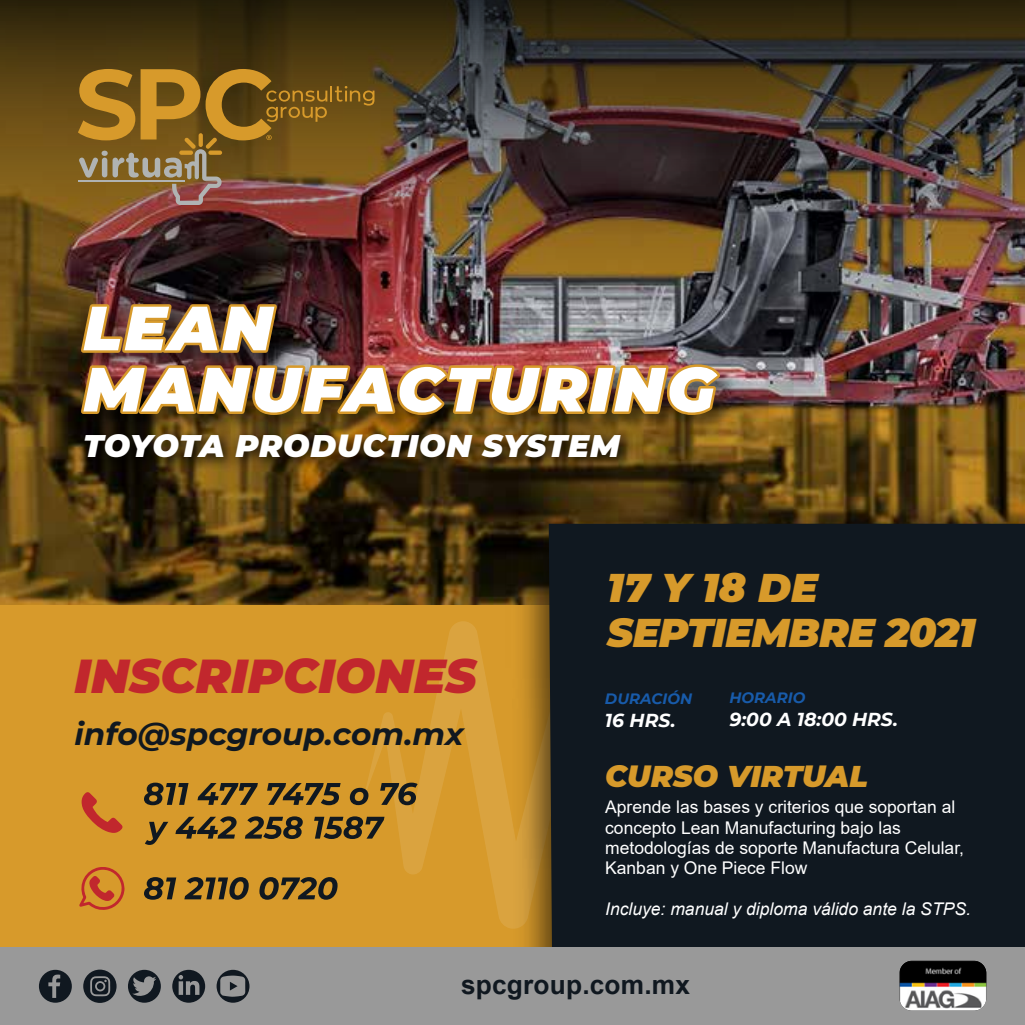
<style>
.page{position:relative;width:1025px;height:1025px;background:#fff}
.page>*{position:absolute;margin:0;border:0;box-sizing:border-box;transform-origin:0 0}
.t1{font:italic 900 62.25px/61.1px "Montserrat";letter-spacing:.04em;color:#fff}
.t2{font:italic 900 47.5px "Montserrat";color:#c1272d}
.t3{font:italic 900 40px/45px "Montserrat";letter-spacing:-.02em;color:#d79a2b}
.t4{font:italic 900 31.25px "Montserrat";letter-spacing:.02em;color:#fff}
.t5{font:italic 700 31.25px "Montserrat";color:#101820}
.t6{font:italic 900 30px "Montserrat";letter-spacing:-.005em;color:#d79a2b}
.t7{font:700 26.25px "Arial";letter-spacing:.01em;color:#101820}
.t8{font:italic 700 18.75px "Montserrat";color:#fff}
.t9{font:17.5px/20.2px "Arial";color:#fff}
.t10{font:italic 17.5px "Arial";color:#fff}
.t11{font:italic 700 15px "Montserrat";color:#185baa}
</style>
<div class="page">
<img style="left:0;top:0;width:1025px;height:590px">
<div style="left:0;top:605px;width:552px;height:420px;background:#d79a2b"></div>
<svg style="left:366px;top:621px;width:136px;height:302px"></svg>
<svg style="left:78px;top:69px;width:296px;height:136px;background:#886228"></svg>
<hr style="left:78px;top:180px;width:106px;height:2px;background:#b0b3b2">
<img style="left:502px;top:489px;width:523px;height:458px">
<div style="left:549px;top:524px;width:476px;height:423px;background:#101820"></div>
<div style="left:0;top:947px;width:1025px;height:78px;background:#999"></div>
<svg style="left:217px;top:970px;width:32px;height:33px"></svg>
<svg style="left:39px;top:970px;width:33px;height:33px"></svg>
<svg style="left:172px;top:970px;width:33px;height:33px"></svg>
<svg style="left:128px;top:970px;width:33px;height:33px"></svg>
<svg style="left:83px;top:970px;width:34px;height:33px"></svg>
<img style="left:899px;top:961px;width:87px;height:50px">
<img style="left:70px;top:420px;width:569px;height:100px">
<img style="left:71px;top:289px;width:677px;height:167px">
<img style="left:77px;top:301px;width:648px;height:117px">
<svg style="left:144px;top:783px;width:45px;height:22px"></svg>
<svg style="left:198px;top:783px;width:60px;height:22px"></svg>
<svg style="left:267px;top:783px;width:74px;height:22px"></svg>
<svg style="left:350px;top:788px;width:18px;height:17px"></svg>
<svg style="left:380px;top:783px;width:38px;height:22px"></svg>
<svg style="left:145px;top:822px;width:23px;height:23px"></svg>
<svg style="left:175px;top:816px;width:62px;height:23px"></svg>
<svg style="left:245px;top:816px;width:58px;height:23px"></svg>
<svg style="left:314px;top:816px;width:70px;height:23px"></svg>
<svg style="left:144px;top:877px;width:32px;height:23px"></svg>
<svg style="left:184px;top:877px;width:65px;height:23px"></svg>
<svg style="left:259px;top:877px;width:79px;height:23px"></svg>
<svg style="left:81px;top:792px;width:42px;height:41px"></svg>
<svg style="left:79px;top:867px;width:46px;height:43px"></svg>
<h1 class="t1" style="left:83px;top:294px;width:633px">LEAN<br>MANUFACTURING</h1>
<h3 class="t4" style="left:83px;top:422px;width:538px">TOYOTA PRODUCTION SYSTEM</h3>
<h2 class="t2" style="left:75px;top:640px;width:404px">INSCRIPCIONES</h2>
<h3 class="t5" style="left:75px;top:712px;width:391px">info@spcgroup.com.mx</h3>
<h3 class="t3" style="left:607px;top:563px;width:370px">17 Y 18 DE<br>SEPTIEMBRE 2021</h3>
<p class="t11" style="left:605px;top:688px;width:89px">DURACIÓN</p>
<p class="t8" style="left:605px;top:707px;width:72px">16 HRS.</p>
<p class="t11" style="left:729px;top:687px;width:77px">HORARIO</p>
<p class="t8" style="left:729px;top:706px;width:170px">9:00 A 18:00 HRS.</p>
<h3 class="t6" style="left:605px;top:753px;width:264px">CURSO VIRTUAL</h3>
<p class="t9" style="left:605px;top:797px;width:360px">Aprende las bases y criterios que soportan al concepto Lean Manufacturing bajo las metodologías de soporte Manufactura Celular, Kanban y One Piece Flow</p>
<p class="t10" style="left:605px;top:897px;width:367px">Incluye: manual y diploma válido ante la STPS.</p>
<h3 class="t7" style="left:461px;top:966px;width:231px">spcgroup.com.mx</h3>
</div>
